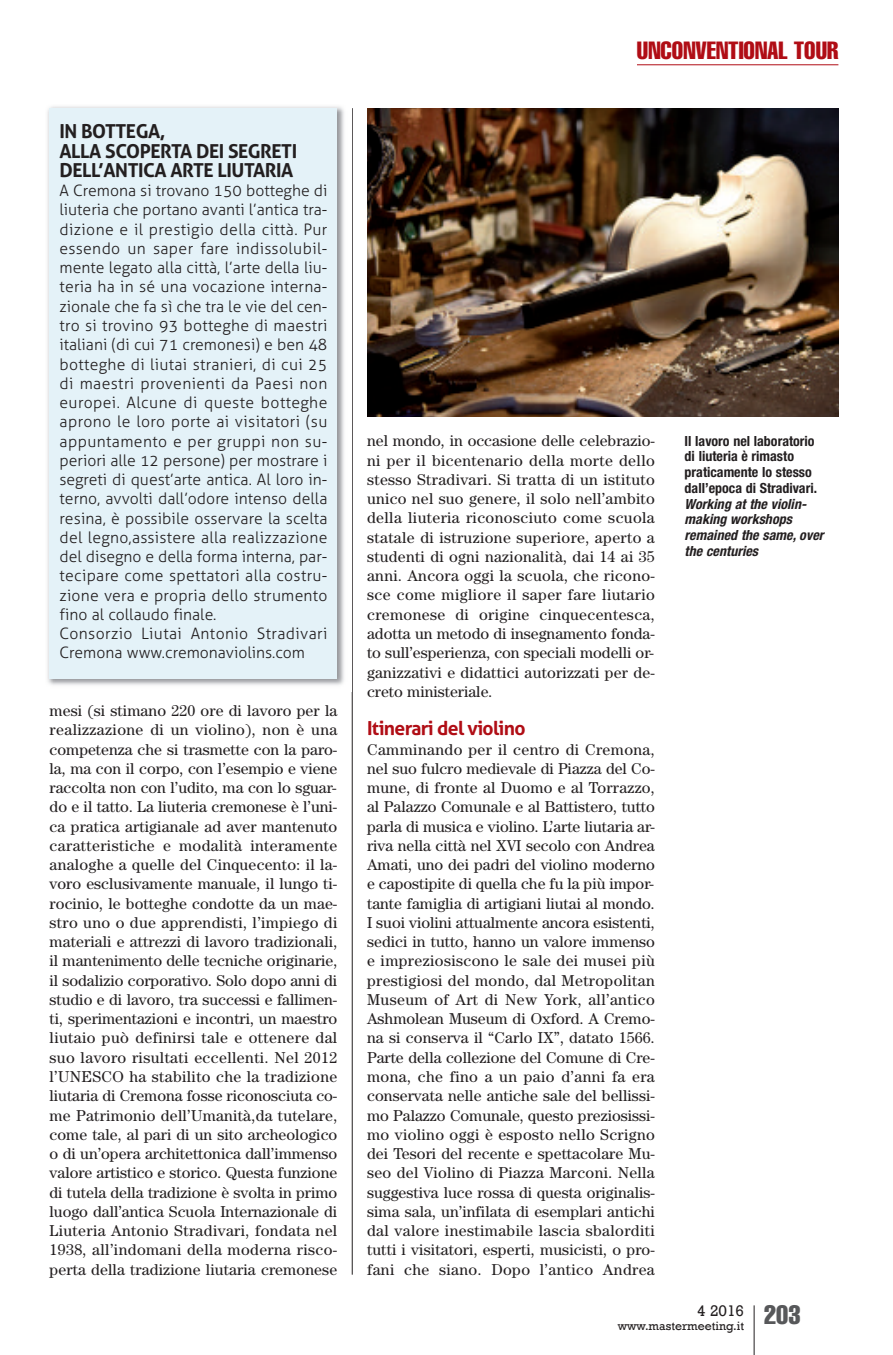
<style>
.page{position:relative;width:893px;height:1355px;background:#fff}
.page>*{position:absolute;margin:0;border:0;box-sizing:border-box;transform-origin:0 0}
.t1{font:extra-condensed 24.5px "Helvetica";color:#b00d15}
.t2{font:700 19.25px/19.2px "Aller";letter-spacing:-.025em;color:#231f20}
.t3{font:700 19.25px "Aller";letter-spacing:-.035em;color:#b00d15}
.t4{font:15.75px/19.2px "Century";letter-spacing:.01em;color:#231f20;text-align:justify}
.t5{font:300 15.75px/19.2px "Aller";letter-spacing:.01em;color:#231f20}
.t6{font:15.75px "Rockwell";color:#231f20}
.t7{font:700 condensed 14px/15.8px "Helvetica Neue";color:#231f20}
.t8{font:italic 700 condensed 14px/15.8px "Helvetica Neue";letter-spacing:.005em;color:#231f20}
.t9{font:12.25px "Rockwell";color:#231f20}
</style>
<div class="page">
<hr style="left:754px;top:1305px;width:1px;height:49px;background:#231f20">
<hr style="left:637px;top:64px;width:201px;height:1px;background:#b00d15">
<hr style="left:352px;top:108px;width:1px;height:1166px;background:#231f20">
<img style="left:47px;top:106px;width:297px;height:579px">
<div style="left:50px;top:108px;width:287px;height:570px;background:#e4f2f8"></div>
<img style="left:367px;top:108px;width:471px;height:309px">
<p class="t2" style="left:60px;top:122px;width:239px">IN BOTTEGA,<br>ALLA SCOPERTA DEI SEGRETI<br>DELL’ANTICA ARTE LIUTARIA</p>
<p class="t5" style="left:60px;top:181px;width:269px">A Cremona si trovano 150 botteghe di liuteria che portano avanti l’antica tra&shy;dizione e il prestigio della città. Pur essendo un saper fare indissolubil&shy;mente legato alla città, l’arte della liu&shy;teria ha in sé una vocazione interna&shy;zionale che fa sì che tra le vie del cen&shy;tro si trovino 93 botteghe di maestri italiani (di cui 71 cremonesi) e ben 48 botteghe di liutai stranieri, di cui 25 di maestri provenienti da Paesi non europei. Alcune di queste botteghe aprono le loro porte ai visitatori (su appuntamento e per gruppi non su&shy;periori alle 12 persone) per mostrare i segreti di quest’arte antica. Al loro in&shy;terno, avvolti dall’odore intenso della resina, è possibile osservare la scelta del legno,assistere alla realizzazione del disegno e della forma interna, par&shy;tecipare come spettatori alla costru&shy;zione vera e propria dello strumento fino al collaudo finale.<br>Consorzio Liutai Antonio Stradivari Cremona www.cremonaviolins.com</p>
<p class="t4" style="left:50px;top:702px;width:289px">mesi (si stimano 220 ore di lavoro per la realizzazione di un violino), non è una competenza che si trasmette con la paro&shy;la, ma con il corpo, con l’esempio e viene raccolta non con l’udito, ma con lo sguar&shy;do e il tatto. La liuteria cremonese è l’uni&shy;ca pratica artigianale ad aver mantenuto caratteristiche e modalità interamente analoghe a quelle del Cinquecento: il la&shy;voro esclusivamente manuale, il lungo ti&shy;rocinio, le botteghe condotte da un mae&shy;stro uno o due apprendisti, l’impiego di materiali e attrezzi di lavoro tradizionali, il mantenimento delle tecniche originarie, il sodalizio corporativo. Solo dopo anni di studio e di lavoro, tra successi e fallimen&shy;ti, sperimentazioni e incontri, un maestro liutaio può definirsi tale e ottenere dal suo lavoro risultati eccellenti. Nel 2012 l’UNESCO ha stabilito che la tradizione liutaria di Cremona fosse riconosciuta co&shy;me Patrimonio dell’Umanità,da tutelare, come tale, al pari di un sito archeologico o di un’opera architettonica dall’immenso valore artistico e storico. Questa funzione di tutela della tradizione è svolta in primo luogo dall’antica Scuola Internazionale di Liuteria Antonio Stradivari, fondata nel 1938, all’indomani della moderna risco&shy;perta della tradizione liutaria cremonese</p>
<h1 class="t1" style="left:637px;top:42px;width:203px">UNCONVENTIONAL TOUR</h1>
<p class="t4" style="left:367px;top:433px;width:289px">nel mondo, in occasione delle celebrazio&shy;ni per il bicentenario della morte dello stesso Stradivari. Si tratta di un istituto unico nel suo genere, il solo nell’ambito della liuteria riconosciuto come scuola statale di istruzione superiore, aperto a studenti di ogni nazionalità, dai 14 ai 35 anni. Ancora oggi la scuola, che ricono&shy;sce come migliore il saper fare liutario cremonese di origine cinquecentesca, adotta un metodo di insegnamento fonda&shy;to sull’esperienza, con speciali modelli or&shy;ganizzativi e didattici autorizzati per de&shy;creto ministeriale.</p>
<p class="t3" style="left:367px;top:717px;width:160px">ITINERARI DEL VIOLINO</p>
<p class="t4" style="left:367px;top:741px;width:289px">Camminando per il centro di Cremona, nel suo fulcro medievale di Piazza del Co&shy;mune, di fronte al Duomo e al Torrazzo, al Palazzo Comunale e al Battistero, tutto parla di musica e violino. L’arte liutaria ar&shy;riva nella città nel XVI secolo con Andrea Amati, uno dei padri del violino moderno e capostipite di quella che fu la più impor&shy;tante famiglia di artigiani liutai al mondo.<br>I suoi violini attualmente ancora esistenti, sedici in tutto, hanno un valore immenso e impreziosiscono le sale dei musei più prestigiosi del mondo, dal Metropolitan Museum of Art di New York, all’antico Ashmolean Museum di Oxford. A Cremo&shy;na si conserva il “Carlo IX”, datato 1566.<br>Parte della collezione del Comune di Cre&shy;mona, che fino a un paio d’anni fa era conservata nelle antiche sale del bellissi&shy;mo Palazzo Comunale, questo preziosissi&shy;mo violino oggi è esposto nello Scrigno dei Tesori del recente e spettacolare Mu&shy;seo del Violino di Piazza Marconi. Nella suggestiva luce rossa di questa originalis&shy;sima sala, un’infilata di esemplari antichi dal valore inestimabile lascia sbalorditi tutti i visitatori, esperti, musicisti, o pro&shy;fani che siano. Dopo l’antico Andrea</p>
<p class="t7" style="left:685px;top:434px;width:134px">Il lavoro nel laboratorio di liuteria è rimasto praticamente lo stesso dall’epoca di Stradivari.</p>
<p class="t8" style="left:685px;top:497px;width:140px">Working at the violin&shy;making workshops remained the same, over the centuries</p>
<p class="t9" style="left:618px;top:1318px;width:184px">www.mastermeeting.it <sup>203</sup></p>
<p class="t6" style="left:697px;top:1300px;width:49px">4 2016</p>
</div>
